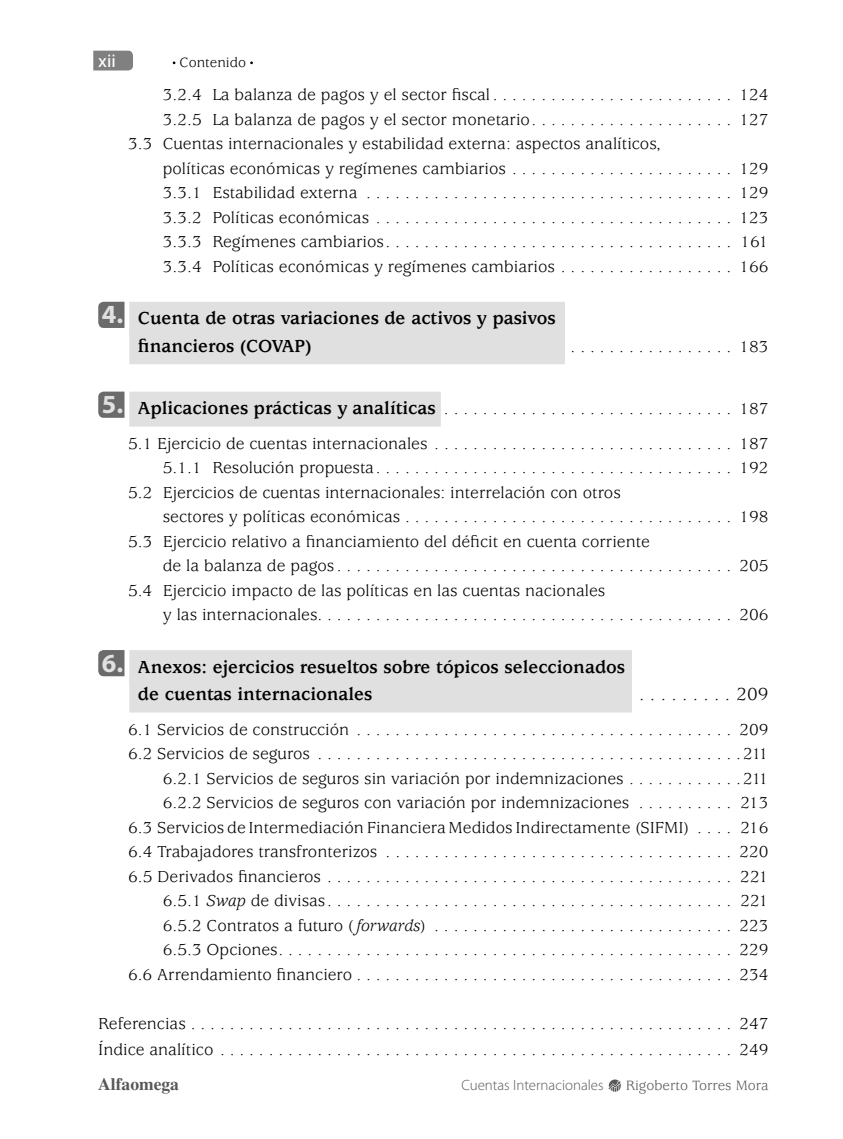
<style>
.page{position:relative;width:843px;height:1139px;background:#fff}
.page>*{position:absolute;margin:0;border:0;box-sizing:border-box;transform-origin:0 0}
.t1{font:700 26.25px "Myriad Pro";color:#e0e0e0}
.t2{font:700 19.25px/27.5px "Usherwood";color:#000}
.t3{font:19.25px "Usherwood";color:#000}
.t4{font:17.5px/24.5px "Usherwood";color:#000}
.t5{font:700 17.5px "Times LT Std";color:#585858}
.t6{font:17.5px "Museo Sans 500";color:#fff}
.t7{font:300 14.88px "Myriad Pro";color:#585858}
.t8{font:14.88px "Usherwood";color:#585858}
.t9{font:14.88px "Usherwood";color:#000}
.s1{font-weight:700;font-size:19.25px}
.s2{font-style:italic}
</style>
<div class="page">
<svg style="left:93px;top:51px;width:40px;height:19px"></svg>
<svg style="left:608px;top:1079px;width:13px;height:13px"></svg>
<div style="left:129px;top:302px;width:435px;height:35px;background:#e0e0e0"></div>
<div style="left:129px;top:329px;width:435px;height:35px;background:#e0e0e0"></div>
<div style="left:129px;top:392px;width:311px;height:35px;background:#e0e0e0"></div>
<div style="left:129px;top:650px;width:502px;height:35px;background:#e0e0e0"></div>
<div style="left:129px;top:677px;width:502px;height:35px;background:#e0e0e0"></div>
<svg style="left:98px;top:302px;width:26px;height:26px"></svg>
<svg style="left:98px;top:392px;width:26px;height:26px"></svg>
<svg style="left:98px;top:650px;width:26px;height:26px"></svg>
<p class="t6" style="left:98px;top:54px;width:19px">xii</p>
<p class="t9" style="left:179px;top:57px;width:68px">Contenido</p>
<p class="t4" style="left:163px;top:84px;width:607px">3.2.4 La balanza de pagos y el sector fiscal . . . . . . . . . . . . . . . . . . . . . . . . . 124</p>
<p class="t4" style="left:163px;top:109px;width:607px">3.2.5 La balanza de pagos y el sector monetario. . . . . . . . . . . . . . . . . . . . . 127</p>
<p class="t4" style="left:128px;top:133px;width:534px">3.3 Cuentas internacionales y estabilidad externa: aspectos analíticos,</p>
<p class="t4" style="left:163px;top:158px;width:607px">políticas económicas y regímenes cambiarios . . . . . . . . . . . . . . . . . . . . . . . 129</p>
<p class="t4" style="left:163px;top:182px;width:607px">3.3.1 Estabilidad externa . . . . . . . . . . . . . . . . . . . . . . . . . . . . . . . . . . . . . . 129</p>
<p class="t4" style="left:163px;top:207px;width:607px">3.3.2 Políticas económicas . . . . . . . . . . . . . . . . . . . . . . . . . . . . . . . . . . . . . 123</p>
<p class="t4" style="left:163px;top:231px;width:607px">3.3.3 Regímenes cambiarios. . . . . . . . . . . . . . . . . . . . . . . . . . . . . . . . . . . . 161</p>
<p class="t4" style="left:163px;top:256px;width:607px">3.3.4 Políticas económicas y regímenes cambiarios . . . . . . . . . . . . . . . . . . 166</p>
<p class="t2" style="left:138px;top:307px;width:419px">Cuenta de otras variaciones de activos y pasivos financieros (COVAP)</p>
<h1 class="t1" style="left:102px;top:305px;width:23px">4.</h1>
<p class="t4" style="left:570px;top:336px;width:199px">. . . . . . . . . . . . . . . . . 183</p>
<h1 class="t1" style="left:102px;top:394px;width:23px">5.</h1>
<p class="t4" style="left:128px;top:393px;width:641px;line-height:34.5px;text-align:center"><span class="s1">Aplicaciones prácticas y analíticas</span> . . . . . . . . . . . . . . . . . . . . . . . . . . . . . . 187<br>5.1 Ejercicio de cuentas internacionales . . . . . . . . . . . . . . . . . . . . . . . . . . . . . . . 187</p>
<p class="t4" style="left:128px;top:457px;width:641px;text-indent:35px">5.1.1 Resolución propuesta. . . . . . . . . . . . . . . . . . . . . . . . . . . . . . . . . . . . . 192<br>5.2 Ejercicios de cuentas internacionales: interrelación con otros</p>
<p class="t4" style="left:128px;top:506px;width:641px;text-indent:35px">sectores y políticas económicas . . . . . . . . . . . . . . . . . . . . . . . . . . . . . . . . . . 198<br>5.3 Ejercicio relativo a financiamiento del déficit en cuenta corriente</p>
<p class="t4" style="left:128px;top:555px;width:641px;text-indent:35px">de la balanza de pagos. . . . . . . . . . . . . . . . . . . . . . . . . . . . . . . . . . . . . . . . . 205<br>5.4 Ejercicio impacto de las políticas en las cuentas nacionales</p>
<p class="t4" style="left:163px;top:604px;width:607px">y las internacionales. . . . . . . . . . . . . . . . . . . . . . . . . . . . . . . . . . . . . . . . . . . 206</p>
<p class="t2" style="left:138px;top:655px;width:488px">Anexos: ejercicios resueltos sobre tópicos seleccionados de cuentas internacionales</p>
<h1 class="t1" style="left:102px;top:653px;width:23px">6.</h1>
<p class="t3" style="left:639px;top:687px;width:131px">. . . . . . . . . 209</p>
<p class="t4" style="left:128px;top:718px;width:641px;text-align:right">6.1 Servicios de construcción . . . . . . . . . . . . . . . . . . . . . . . . . . . . . . . . . . . . . . . 209<br>6.2 Servicios de seguros . . . . . . . . . . . . . . . . . . . . . . . . . . . . . . . . . . . . . . . . . . . .211<br>6.2.1 Servicios de seguros sin variación por indemnizaciones . . . . . . . . . . . .211<br>6.2.2 Servicios de seguros con variación por indemnizaciones . . . . . . . . . . 213<br>6.3 Servicios de Intermediación Financiera Medidos Indirectamente (SIFMI) . . . . 216<br>6.4 Trabajadores transfronterizos . . . . . . . . . . . . . . . . . . . . . . . . . . . . . . . . . . . . 220<br>6.5 Derivados financieros . . . . . . . . . . . . . . . . . . . . . . . . . . . . . . . . . . . . . . . . . . 221<br>6.5.1 <span class="s2">Swap</span> de divisas. . . . . . . . . . . . . . . . . . . . . . . . . . . . . . . . . . . . . . . . . . 221<br>6.5.2 Contratos a futuro ( <span class="s2">forwards</span>) . . . . . . . . . . . . . . . . . . . . . . . . . . . . . . . 223<br>6.5.3 Opciones. . . . . . . . . . . . . . . . . . . . . . . . . . . . . . . . . . . . . . . . . . . . . . . 229<br>6.6 Arrendamiento financiero . . . . . . . . . . . . . . . . . . . . . . . . . . . . . . . . . . . . . . . 234</p>
<p class="t4" style="left:98px;top:1012px;width:671px;line-height:26.2px">Referencias . . . . . . . . . . . . . . . . . . . . . . . . . . . . . . . . . . . . . . . . . . . . . . . . . . . . . . . . 247<br>Índice analítico . . . . . . . . . . . . . . . . . . . . . . . . . . . . . . . . . . . . . . . . . . . . . . . . . . . . . 249</p>
<p class="t5" style="left:98px;top:1078px;width:82px">Alfaomega</p>
<p class="t7" style="left:461px;top:1080px;width:144px">Cuentas Internacionales</p>
<p class="t8" style="left:625px;top:1080px;width:144px">Rigoberto Torres Mora</p>
</div>
